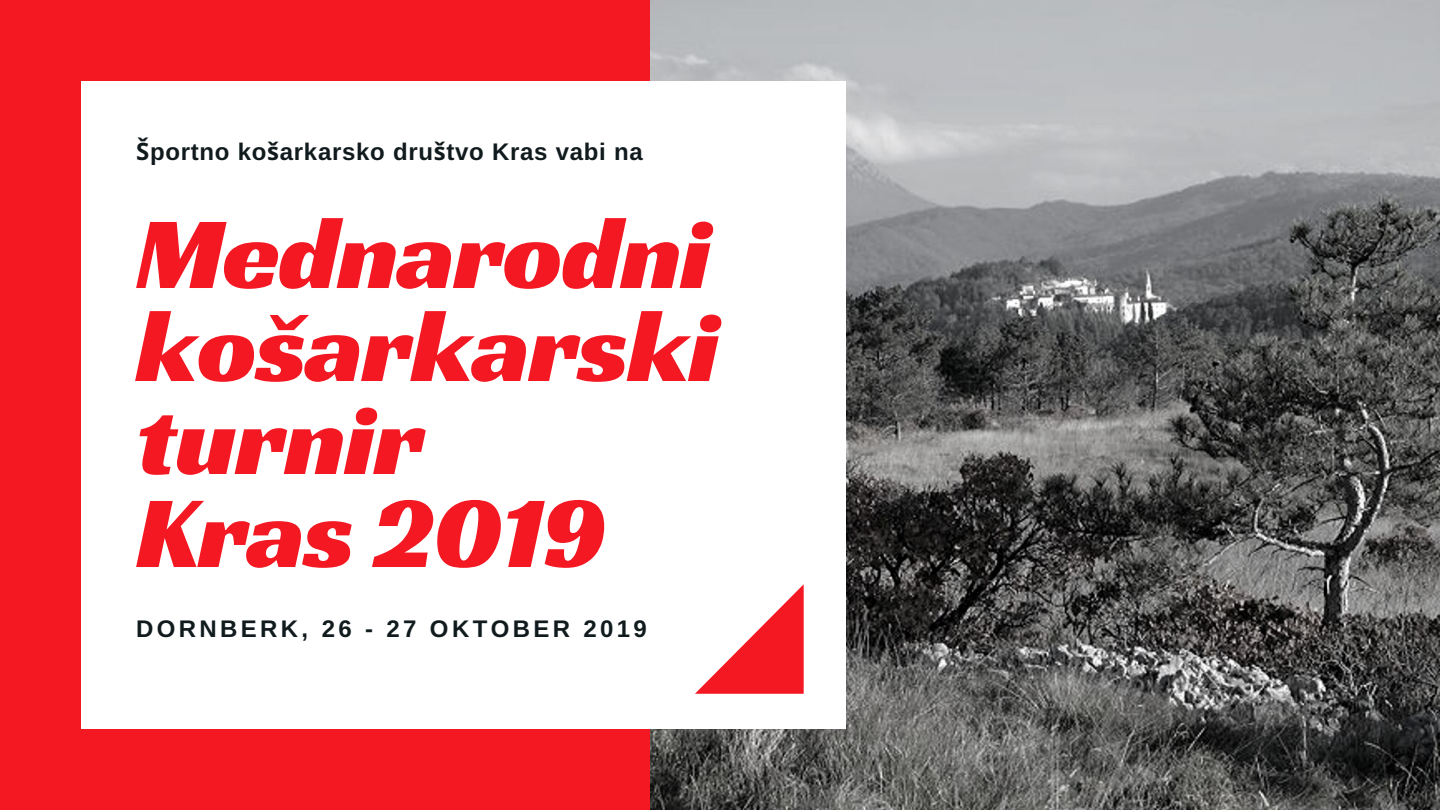
<style>
.page{position:relative;width:1440px;height:810px;background:#f41823}
.page>*{position:absolute;margin:0;border:0;box-sizing:border-box;transform-origin:0 0}
.t1{font:104px/93px "Racing Sans One";letter-spacing:-.01em;color:#f41823}
.t2{font:700 24px "Arimo";letter-spacing:.03em;color:#111b1e}
.t3{font:700 24px "Arimo";letter-spacing:.14em;color:#111b1e}
.s1{font-family:"Noto Sans"}
</style>
<div class="page">
<img style="left:650px;top:0;width:790px;height:810px">
<div style="left:81px;top:81px;width:764px;height:648px;background:#fff"></div>
<svg style="left:695px;top:584px;width:109px;height:110px"></svg>
<p class="t2" style="left:136px;top:138px;width:508px"><span class="s1">Š</span>portno ko<span class="s1">š</span>arkarsko dru<span class="s1">š</span>tvo Kras vabi na</p>
<h1 class="t1" style="left:136px;top:206px;width:585px">Mednarodni košarkarski turnir<br>Kras 2019</h1>
<p class="t3" style="left:136px;top:615px;width:512px">DORNBERK, 26 - 27 OKTOBER 2019</p>
</div>
